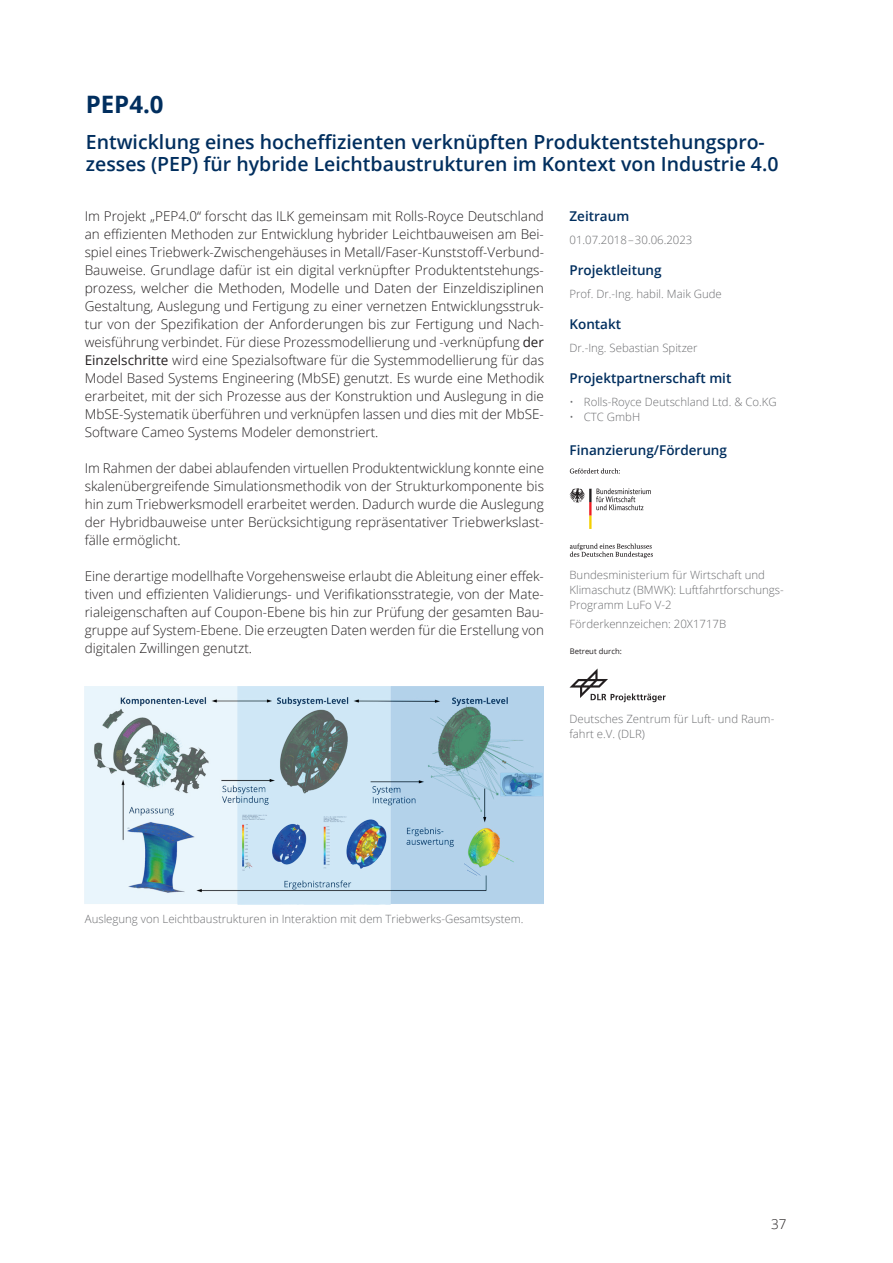
<style>
.page{position:relative;width:893px;height:1263px;background:#fff}
.page>*{position:absolute;margin:0;border:0;box-sizing:border-box;transform-origin:0 0}
.t1{font:700 24px "Open Sans";color:#002e5e}
.t2{font:600 19.5px/22.5px "Open Sans";color:#002e5e}
.t3{font:300 13.5px/18px "Open Sans";color:#231f20;text-align:justify}
.t4{font:600 13.5px "Open Sans";color:#002e5e}
.t5{font:300 11.4px/15px "Open Sans";color:#6c6d70}
.t6{font:7.65px "Open Sans";color:#231f20}
.s1{font-weight:400}
</style>
<div class="page">
<svg style="left:570px;top:468px;width:50px;height:6px"></svg>
<svg style="left:570px;top:543px;width:83px;height:15px"></svg>
<svg style="left:569px;top:488px;width:82px;height:41px"></svg>
<svg style="left:569px;top:668px;width:97px;height:34px"></svg>
<img style="left:85px;top:687px;width:459px;height:218px">
<h1 class="t1" style="left:86px;top:87px;width:79px">PEP4.0</h1>
<h2 class="t2" style="left:86px;top:130px;width:694px">Entwicklung eines hocheffizienten verknüpften Produktentstehungspro&shy;zesses (PEP) für hybride Leichtbaustrukturen im Kontext von Industrie 4.0</h2>
<p class="t4" style="left:569px;top:206px;width:61px">Zeitraum</p>
<p class="t5" style="left:569px;top:232px;width:124px">01.07.2018 – 30.06.2023</p>
<p class="t4" style="left:569px;top:260px;width:94px">Projektleitung</p>
<p class="t5" style="left:569px;top:286px;width:154px">Prof. Dr.-Ing. habil. Maik Gude</p>
<p class="t4" style="left:569px;top:314px;width:53px">Kontakt</p>
<p class="t5" style="left:569px;top:340px;width:130px">Dr.-Ing. Sebastian Spitzer</p>
<p class="t4" style="left:569px;top:368px;width:163px">Projektpartnerschaft mit</p>
<p class="t5" style="left:569px;top:394px;width:209px">• Rolls-Royce Deutschland Ltd. &amp; Co.KG</p>
<p class="t5" style="left:569px;top:409px;width:72px">• CTC GmbH</p>
<p class="t4" style="left:569px;top:440px;width:159px">Finanzierung/Förderung</p>
<p class="t3" style="left:85px;top:206px;width:461px">Im Projekt „PEP4.0“ forscht das ILK gemeinsam mit Rolls-Royce Deutschland an effizienten Methoden zur Entwicklung hybrider Leichtbauweisen am Bei&shy;spiel eines Triebwerk-Zwischengehäuses in Metall/Faser-Kunststoff-Verbund-Bauweise. Grundlage dafür ist ein digital verknüpfter Produktentstehungs&shy;prozess, welcher die Methoden, Modelle und Daten der Einzeldisziplinen Gestaltung, Auslegung und Fertigung zu einer vernetzen Entwicklungsstruk&shy;tur von der Spezifikation der Anforderungen bis zur Fertigung und Nach&shy;weisführung verbindet. Für diese Prozessmodellierung und -verknüpfung <span class="s1">der Einzelschritte</span> wird eine Spezialsoftware für die Systemmodellierung für das Model Based Systems Engineering (MbSE) genutzt. Es wurde eine Methodik erarbeitet, mit der sich Prozesse aus der Konstruktion und Auslegung in die MbSE-Systematik überführen und verknüpfen lassen und dies mit der MbSE-Software Cameo Systems Modeler demonstriert.</p>
<p class="t3" style="left:85px;top:458px;width:461px">Im Rahmen der dabei ablaufenden virtuellen Produktentwicklung konnte eine skalenübergreifende Simulationsmethodik von der Strukturkomponente bis hin zum Triebwerksmodell erarbeitet werden. Dadurch wurde die Auslegung der Hybridbauweise unter Berücksichtigung repräsentativer Triebwerkslast&shy;fälle ermöglicht.</p>
<p class="t3" style="left:85px;top:566px;width:461px">Eine derartige modellhafte Vorgehensweise erlaubt die Ableitung einer effek&shy;tiven und effizienten Validierungs- und Verifikationsstrategie, von der Mate&shy;rialeigenschaften auf Coupon-Ebene bis hin zur Prüfung der gesamten Bau&shy;gruppe auf System-Ebene. Die erzeugten Daten werden für die Erstellung von digitalen Zwillingen genutzt.</p>
<p class="t5" style="left:569px;top:567px;width:216px">Bundesministerium für Wirtschaft und<br>Klimaschutz (BMWK): Luftfahrtforschungs-<br>Programm LuFo V-2</p>
<p class="t5" style="left:569px;top:616px;width:158px">Förderkennzeichen: 20X1717B</p>
<p class="t6" style="left:570px;top:646px;width:53px">Betreut durch:</p>
<p class="t5" style="left:569px;top:711px;width:206px">Deutsches Zentrum für Luft- und Raum&shy;fahrt e.V. (DLR)</p>
<p class="t5" style="left:85px;top:911px;width:440px">Auslegung von Leichtbaustrukturen in Interaktion mit dem Triebwerks-Gesamtsystem.</p>
<p class="t3" style="left:771px;top:1214px;width:17px">37</p>
</div>
